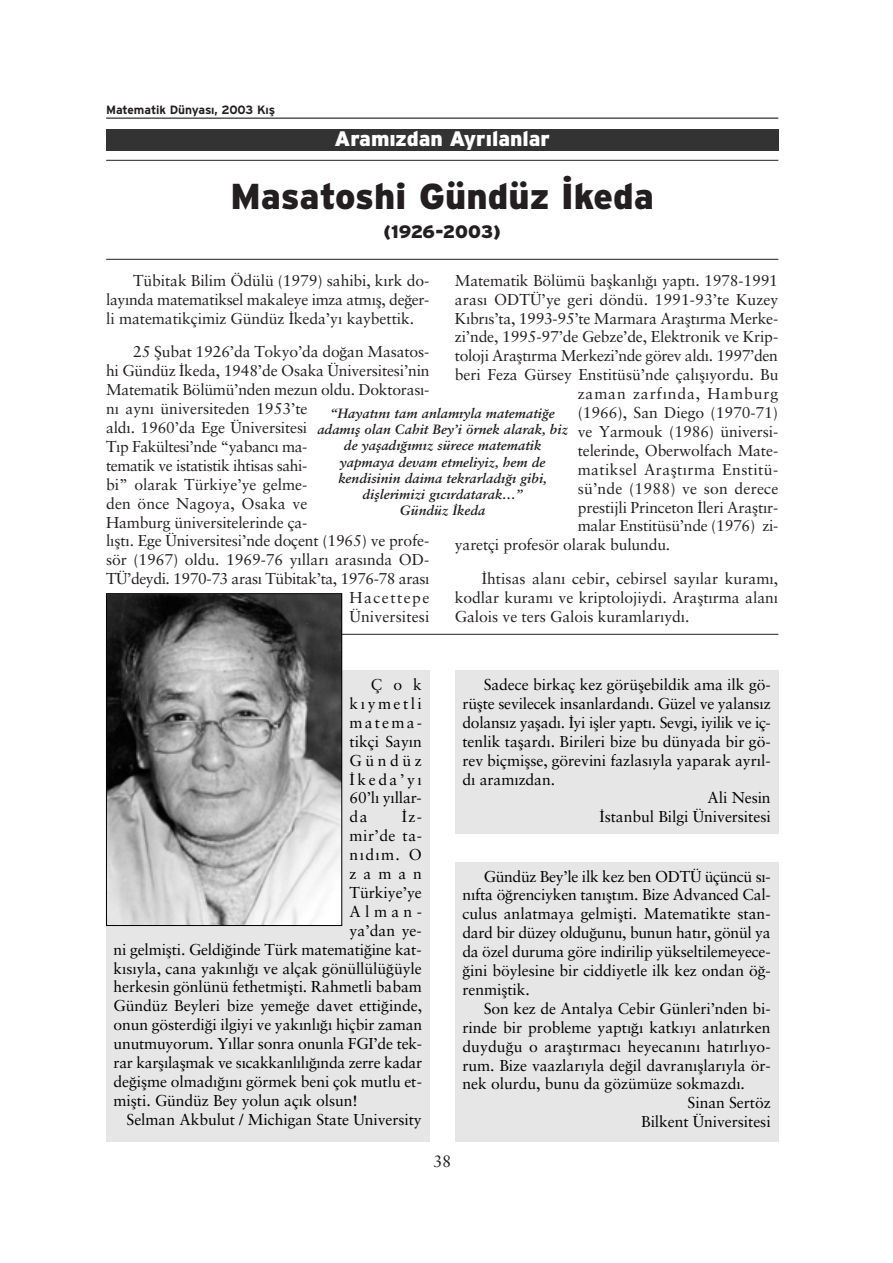
<style>
.page{position:relative;width:893px;height:1263px;background:#fff}
.page>*{position:absolute;margin:0;border:0;box-sizing:border-box;transform-origin:0 0}
.t1{font:36px "Interstate Black TR";color:#231f20}
.t2{font:21px "Interstate Black TR";color:#fff}
.t3{font:18px "Interstate Black TR";letter-spacing:-.015em;color:#231f20}
.t4{font:16.5px "Sabon Roman";color:#231f20}
.t5{font:15.75px/18.9px "Sabon Roman";letter-spacing:-.005em;color:#000;text-align:justify}
.t6{font:15.75px/18.9px "Sabon Roman";letter-spacing:-.01em;color:#231f20;text-align:justify}
.t7{font:15.75px "Sabon Roman";letter-spacing:.01em;color:#231f20}
.t8{font:15.75px "Sabon Roman";letter-spacing:-.03em;color:#231f20}
.t9{font:15.75px "Sabon Roman";letter-spacing:.025em;color:#231f20}
.t10{font:15.75px "Sabon Roman";letter-spacing:.055em;color:#231f20}
.t11{font:15.75px "Sabon Roman";letter-spacing:.09em;color:#231f20}
.t12{font:italic 700 13.5px/16.2px "Sabon";color:#231f20;text-align:center}
.t13{font:12px "Interstate Bold TR";letter-spacing:-.005em;color:#231f20}
</style>
<div class="page">
<hr style="left:106px;top:118px;width:672px;height:1px;background:#000">
<hr style="left:106px;top:160px;width:672px;height:1px;background:#231f20">
<hr style="left:106px;top:259px;width:672px;height:1px;background:#231f20">
<hr style="left:106px;top:634px;width:672px;height:1px;background:#231f20">
<div style="left:106px;top:130px;width:672px;height:21px;background:#333"></div>
<div style="left:106px;top:670px;width:323px;height:472px;background:#e6e6e6"></div>
<div style="left:455px;top:670px;width:323px;height:164px;background:#e6e6e6"></div>
<div style="left:455px;top:862px;width:323px;height:280px;background:#e6e6e6"></div>
<img style="left:108px;top:595px;width:232px;height:329px">
<div style="left:106px;top:593px;width:236px;height:333px;border:1px solid #000"></div>
<p class="t13" style="left:106px;top:105px;width:170px">Matematik Dünyas›, 2003 K›fl</p>
<h2 class="t2" style="left:334px;top:132px;width:217px">Aram›zdan Ayr›lanlar</h2>
<h1 class="t1" style="left:230px;top:184px;width:425px">Masatoshi Gündüz ‹keda</h1>
<p class="t3" style="left:383px;top:226px;width:119px">(1926-2003)</p>
<p class="t6" style="left:106px;top:273px;width:325px;text-indent:27px">Tübitak Bilim Ödülü (1979) sahibi, k›rk do&shy;lay›nda matematiksel makaleye imza atm›fl, de¤er&shy;li matematikçimiz Gündüz ‹keda’y› kaybettik.</p>
<p class="t6" style="left:133px;top:344px;width:298px">25 fiubat 1926’da Tokyo’da do¤an Masatos-</p>
<p class="t6" style="left:106px;top:363px;width:325px">hi Gündüz ‹keda, 1948’de Osaka Üniversitesi’nin</p>
<p class="t6" style="left:106px;top:382px;width:325px">Matematik Bölümü’nden mezun oldu. Doktoras›-</p>
<p class="t6" style="left:106px;top:401px;width:203px">n› ayn› üniversiteden 1953’te</p>
<p class="t6" style="left:106px;top:420px;width:203px">ald›. 1960’da Ege Üniversitesi</p>
<p class="t6" style="left:106px;top:439px;width:203px">T›p Fakültesi’nde “yabanc› ma-</p>
<p class="t6" style="left:106px;top:458px;width:203px">tematik ve istatistik ihtisas sahi-</p>
<p class="t6" style="left:106px;top:477px;width:203px">bi” olarak Türkiye’ye gelme-</p>
<p class="t7" style="left:106px;top:497px;width:203px">den önce Nagoya, Osaka ve</p>
<p class="t6" style="left:106px;top:514px;width:203px">Hamburg üniversitelerinde ça-</p>
<p class="t6" style="left:106px;top:533px;width:325px">l›flt›. Ege Üniversitesi’nde doçent (1965) ve profe-</p>
<p class="t6" style="left:106px;top:552px;width:325px">sör (1967) oldu. 1969-76 y›llar› aras›nda OD-</p>
<p class="t8" style="left:106px;top:573px;width:325px">TÜ’deydi. 1970-73 aras› Tübitak’ta, 1976-78 aras›</p>
<p class="t11" style="left:349px;top:592px;width:81px">Hacettepe</p>
<p class="t6" style="left:349px;top:609px;width:81px">Üniversitesi</p>
<p class="t6" style="left:455px;top:273px;width:324px">Matematik Bölümü baflkanl›¤› yapt›. 1978-1991</p>
<p class="t6" style="left:455px;top:291px;width:325px">aras› ODTÜ’ye geri döndü. 1991-93’te Kuzey</p>
<p class="t6" style="left:455px;top:310px;width:325px">K›br›s’ta, 1993-95’te Marmara Araflt›rma Merke-</p>
<p class="t6" style="left:455px;top:329px;width:325px">zi’nde, 1995-97’de Gebze’de, Elektronik ve Krip-</p>
<p class="t6" style="left:455px;top:348px;width:324px">toloji Araflt›rma Merkezi’nde görev ald›. 1997’den</p>
<p class="t6" style="left:455px;top:367px;width:325px">beri Feza Gürsey Enstitüsü’nde çal›fl›yordu. Bu</p>
<p class="t10" style="left:577px;top:388px;width:202px">zaman zarf›nda, Hamburg</p>
<p class="t6" style="left:577px;top:405px;width:202px">(1966), San Diego (1970-71)</p>
<p class="t6" style="left:577px;top:424px;width:202px">ve Yarmouk (1986) üniversi-</p>
<p class="t6" style="left:577px;top:443px;width:202px">telerinde, Oberwolfach Mate-</p>
<p class="t9" style="left:577px;top:464px;width:202px">matiksel Araflt›rma Enstitü-</p>
<p class="t7" style="left:577px;top:482px;width:202px">sü’nde (1988) ve son derece</p>
<p class="t6" style="left:577px;top:499px;width:202px">prestijli Princeton ‹leri Araflt›r-</p>
<p class="t6" style="left:577px;top:518px;width:202px">malar Enstitüsü’nde (1976) zi-</p>
<p class="t6" style="left:455px;top:537px;width:217px">yaretçi profesör olarak bulundu.</p>
<p class="t6" style="left:455px;top:571px;width:325px;text-indent:27px">‹htisas alan› cebir, cebirsel say›lar kuram›, kodlar kuram› ve kriptolojiydi. Araflt›rma alan› Galois ve ters Galois kuramlar›yd›.</p>
<p class="t12" style="left:317px;top:407px;width:252px">“Hayat›n› tam anlam›yla matemati¤e adam›fl olan Cahit Bey’i örnek alarak, biz de yaflad›¤›m›z sürece matematik yapmaya devam etmeliyiz, hem de kendisinin daima tekrarlad›¤› gibi, difllerimizi g›c›rdatarak…”<br>Gündüz ‹keda</p>
<p class="t5" style="left:349px;top:677px;width:74px;text-indent:21px">Çok k›ymetli matema&shy;tikçi Say›n Gündüz ‹keda’y› 60’l› y›llar&shy;da</p>
<p class="t5" style="left:402px;top:809px;width:22px">‹z-</p>
<p class="t5" style="left:349px;top:828px;width:74px">mir’de ta-</p>
<p class="t5" style="left:349px;top:847px;width:74px">n›d›m. O</p>
<p class="t5" style="left:349px;top:866px;width:74px">zaman</p>
<p class="t5" style="left:349px;top:885px;width:74px">Türkiye’ye</p>
<p class="t5" style="left:349px;top:904px;width:74px">Alman-</p>
<p class="t5" style="left:349px;top:923px;width:74px">ya’dan ye-</p>
<p class="t5" style="left:114px;top:941px;width:310px">ni gelmiflti. Geldi¤inde Türk matemati¤ine kat-</p>
<p class="t5" style="left:114px;top:960px;width:310px">k›s›yla, cana yak›nl›¤› ve alçak gönüllülü¤üyle</p>
<p class="t5" style="left:114px;top:979px;width:310px">herkesin gönlünü fethetmiflti. Rahmetli babam</p>
<p class="t5" style="left:114px;top:998px;width:310px">Gündüz Beyleri bize yeme¤e davet etti¤inde,</p>
<p class="t5" style="left:114px;top:1017px;width:310px">onun gösterdi¤i ilgiyi ve yak›nl›¤› hiçbir zaman</p>
<p class="t5" style="left:114px;top:1036px;width:310px">unutmuyorum. Y›llar sonra onunla FGI’de tek-</p>
<p class="t5" style="left:114px;top:1055px;width:310px">rar karfl›laflmak ve s›cakkanl›l›¤›nda zerre kadar</p>
<p class="t5" style="left:114px;top:1074px;width:310px">de¤iflme olmad›¤›n› görmek beni çok mutlu et-</p>
<p class="t5" style="left:114px;top:1093px;width:246px">miflti. Gündüz Bey yolun aç›k olsun!</p>
<p class="t5" style="left:127px;top:1112px;width:297px">Selman Akbulut / Michigan State University</p>
<p class="t4" style="left:433px;top:1155px;width:20px">38</p>
<p class="t5" style="left:483px;top:677px;width:288px">Sadece birkaç kez görüflebildik ama ilk gö-</p>
<p class="t5" style="left:462px;top:696px;width:310px">rüflte sevilecek insanlardand›. Güzel ve yalans›z</p>
<p class="t5" style="left:462px;top:715px;width:310px">dolans›z yaflad›. ‹yi ifller yapt›. Sevgi, iyilik ve iç-</p>
<p class="t5" style="left:462px;top:734px;width:310px">tenlik taflard›. Birileri bize bu dünyada bir gö-</p>
<p class="t5" style="left:462px;top:752px;width:310px">rev biçmiflse, görevini fazlas›yla yaparak ayr›l-</p>
<p class="t5" style="left:462px;top:771px;width:94px">d› aram›zdan.</p>
<p class="t5" style="left:707px;top:790px;width:65px">Ali Nesin</p>
<p class="t5" style="left:599px;top:809px;width:172px">‹stanbul Bilgi Üniversitesi</p>
<p class="t5" style="left:462px;top:868px;width:310px;text-indent:21px">Gündüz Bey’le ilk kez ben ODTÜ üçüncü s›- n›fta ö¤renciyken tan›flt›m. Bize Advanced Cal&shy;culus anlatmaya gelmiflti. Matematikte stan&shy;dard bir düzey oldu¤unu, bunun hat›r, gönül ya da özel duruma göre indirilip yükseltilemeyece-¤ini böylesine bir ciddiyetle ilk kez ondan ö¤- renmifltik.</p>
<p class="t5" style="left:483px;top:1001px;width:288px">Son kez de Antalya Cebir Günleri’nden bi-</p>
<p class="t5" style="left:462px;top:1019px;width:310px">rinde bir probleme yapt›¤› katk›y› anlat›rken</p>
<p class="t5" style="left:462px;top:1038px;width:310px">duydu¤u o araflt›rmac› heyecan›n› hat›rl›yo-</p>
<p class="t5" style="left:462px;top:1057px;width:310px">rum. Bize vaazlar›yla de¤il davran›fllar›yla ör-</p>
<p class="t5" style="left:462px;top:1076px;width:284px">nek olurdu, bunu da gözümüze sokmazd›.</p>
<p class="t5" style="left:687px;top:1095px;width:85px">Sinan Sertöz</p>
<p class="t5" style="left:641px;top:1114px;width:131px">Bilkent Üniversitesi</p>
</div>
